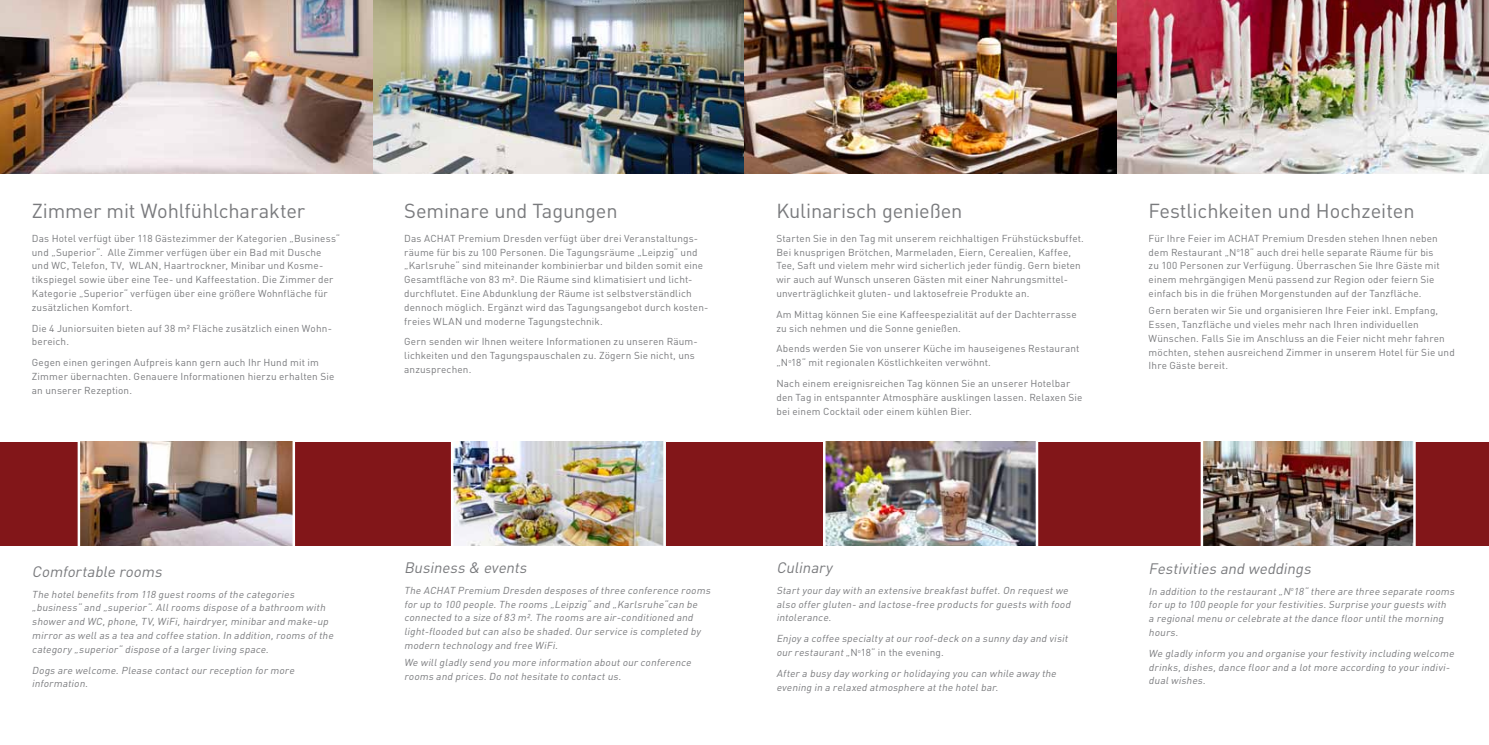
<style>
.page{position:relative;width:1489px;height:745px;background:#fff}
.page>*{position:absolute;margin:0;border:0;box-sizing:border-box;transform-origin:0 0}
.t1{font:20px "DIN Pro";letter-spacing:-.005em;color:#797a7d}
.t2{font:italic 15px "DIN Pro";color:#797a7d}
.t3{font:10px/13.8px "DIN Pro";letter-spacing:.015em;color:#797a7d}
.t4{font:italic 10px/13.8px "DIN Pro";color:#797a7d}
.s1{font-style:normal}
</style>
<div class="page">
<img style="left:0;top:0;width:1488px;height:174px">
<div style="left:0;top:441px;width:372px;height:104px;background:#821619"></div>
<div style="left:744px;top:441px;width:372px;height:104px;background:#821619"></div>
<div style="left:372px;top:441px;width:372px;height:104px;background:#821619"></div>
<div style="left:1116px;top:441px;width:372px;height:104px;background:#821619"></div>
<img style="left:1203px;top:441px;width:209px;height:104px">
<img style="left:453px;top:441px;width:210px;height:104px">
<img style="left:825px;top:441px;width:210px;height:104px">
<hr style="left:823px;top:439px;width:2px;height:110px;background:#fff">
<hr style="left:1035px;top:438px;width:3px;height:111px;background:#fff">
<img style="left:80px;top:441px;width:212px;height:104px">
<hr style="left:663px;top:437px;width:2px;height:114px;background:#fff">
<hr style="left:451px;top:437px;width:2px;height:114px;background:#fff">
<hr style="left:1200px;top:435px;width:3px;height:116px;background:#fff">
<hr style="left:1412px;top:435px;width:3px;height:116px;background:#fff">
<hr style="left:78px;top:435px;width:2px;height:115px;background:#fff">
<hr style="left:292px;top:435px;width:3px;height:115px;background:#fff">
<h1 class="t1" style="left:32px;top:194px;width:275px">Zimmer mit Wohlfühlcharakter</h1>
<p class="t3" style="left:32px;top:230px;width:310px">Das Hotel verfügt über 118 Gästezimmer der Kategorien „Business“ und „Superior“. Alle Zimmer verfügen über ein Bad mit Dusche und WC, Telefon, TV, WLAN, Haartrockner, Minibar und Kosme&shy;tikspiegel sowie über eine Tee- und Kaffeestation. Die Zimmer der Kategorie „Superior“ verfügen über eine größere Wohnfläche für zusätzlichen Komfort.</p>
<p class="t3" style="left:32px;top:320px;width:301px">Die 4 Juniorsuiten bieten auf 38 m² Fläche zusätzlich einen Wohn&shy;bereich.</p>
<p class="t3" style="left:32px;top:354px;width:304px">Gegen einen geringen Aufpreis kann gern auch Ihr Hund mit im<br>Zimmer übernachten. Genauere Informationen hierzu erhalten Sie an unserer Rezeption.</p>
<h1 class="t1" style="left:404px;top:194px;width:215px">Seminare und Tagungen</h1>
<p class="t3" style="left:404px;top:230px;width:306px">Das ACHAT Premium Dresden verfügt über drei Veranstaltungs&shy;räume für bis zu 100 Personen. Die Tagungsräume „Leipzig“ und „Karlsruhe“ sind miteinander kombinierbar und bilden somit eine Gesamtfläche von 83 m². Die Räume sind klimatisiert und licht&shy;durchflutet. Eine Abdunklung der Räume ist selbstverständlich dennoch möglich. Ergänzt wird das Tagungsangebot durch kosten&shy;freies WLAN und moderne Tagungstechnik.</p>
<p class="t3" style="left:404px;top:333px;width:295px">Gern senden wir Ihnen weitere Informationen zu unseren Räum&shy;lichkeiten und den Tagungspauschalen zu. Zögern Sie nicht, uns anzusprechen.</p>
<h2 class="t2" style="left:32px;top:559px;width:135px">Comfortable rooms</h2>
<p class="t4" style="left:32px;top:585px;width:305px">The hotelbenefits from 118 guestrooms ofthe categories „business“and „superior“.Allrooms dispose ofa bathroom with showerand WC,phone,TV,WiFi,hairdryer,minibarand make-up mirroras wellas a tea and coffee station.In addition,rooms ofthe category„superior“dispose ofa largerliving space.</p>
<p class="t4" style="left:32px;top:661px;width:266px">Dogs are welcome.Please contactourreception formore information.</p>
<h2 class="t2" style="left:404px;top:555px;width:128px">Business &amp; events</h2>
<p class="t4" style="left:404px;top:582px;width:310px">The ACHAT Premium Dresden desposes ofthree conference rooms forup to 100 people.The rooms „Leipzig“and „Karlsruhe“can be connected to a size of83 m².The rooms are air-conditioned and light-flooded butcan also be shaded.Ourservice is completed by modern technologyand free WiFi.</p>
<p class="t4" style="left:404px;top:654px;width:291px">We willgladlysend you more information aboutourconference rooms and prices.Do nothesitate to contactus.</p>
<h1 class="t1" style="left:776px;top:194px;width:187px">Kulinarisch genießen</h1>
<p class="t3" style="left:776px;top:230px;width:309px">Starten Sie in den Tag mit unserem reichhaltigen Frühstücksbuffet.<br>Bei knusprigen Brötchen, Marmeladen, Eiern, Cerealien, Kaffee, Tee, Saft und vielem mehr wird sicherlich jeder fündig. Gern bieten wir auch auf Wunsch unseren Gästen mit einer Nahrungsmittel&shy;unverträglichkeit gluten- und laktosefreie Produkte an.</p>
<p class="t3" style="left:776px;top:306px;width:302px">Am Mittag können Sie eine Kaffeespezialität auf der Dachterrasse zu sich nehmen und die Sonne genießen.</p>
<p class="t3" style="left:776px;top:341px;width:304px">Abends werden Sie von unserer Küche im hauseigenes Restaurant „N<sup>o</sup>18“ mit regionalen Köstlichkeiten verwöhnt.</p>
<p class="t3" style="left:776px;top:375px;width:308px">Nach einem ereignisreichen Tag können Sie an unserer Hotelbar den Tag in entspannter Atmosphäre ausklingen lassen. Relaxen Sie bei einem Cocktail oder einem kühlen Bier.</p>
<h2 class="t2" style="left:776px;top:555px;width:61px">Culinary</h2>
<p class="t4" style="left:776px;top:582px;width:298px">Startyourdaywith an extensive breakfastbuffet.On requestwe also offergluten-and lactose-free products forguests with food intolerance.</p>
<p class="t4" style="left:776px;top:630px;width:295px">Enjoya coffee specialtyatourroof-deck on a sunnydayand visit ourrestaurant<span class="s1">„N</span><sup>o</sup><span class="s1">18“ in the evening.</span></p>
<p class="t4" style="left:776px;top:664px;width:284px">Aftera busydayworking orholidaying you can while awaythe evening in a relaxed atmosphere atthe hotelbar.</p>
<h1 class="t1" style="left:1148px;top:194px;width:267px">Festlichkeiten und Hochzeiten</h1>
<p class="t3" style="left:1148px;top:230px;width:293px">Für Ihre Feier im ACHAT Premium Dresden stehen Ihnen neben dem Restaurant „N<sup>o</sup>18“ auch drei helle separate Räume für bis zu 100 Personen zur Verfügung. Überraschen Sie Ihre Gäste mit einem mehrgängigen Menü passend zur Region oder feiern Sie einfach bis in die frühen Morgenstunden auf der Tanzfläche.</p>
<p class="t3" style="left:1148px;top:302px;width:308px">Gern beraten wir Sie und organisieren Ihre Feier inkl. Empfang, Essen, Tanzfläche und vieles mehr nach Ihren individuellen Wünschen. Falls Sie im Anschluss an die Feier nicht mehr fahren möchten, stehen ausreichend Zimmer in unserem Hotel für Sie und Ihre Gäste bereit.</p>
<h2 class="t2" style="left:1148px;top:556px;width:167px">Festivities and weddings</h2>
<p class="t4" style="left:1148px;top:582px;width:310px">In addition to the restaurant„N<sup>o</sup>18“there are three separate rooms forup to 100 people foryourfestivities.Surprise yourguests with a regionalmenu orcelebrate atthe dance flooruntilthe morning hours.</p>
<p class="t4" style="left:1148px;top:645px;width:309px">We gladlyinform you and organise yourfestivityincluding welcome drinks,dishes,dance floorand a lotmore according to yourindivi&shy;dualwishes.</p>
</div>
